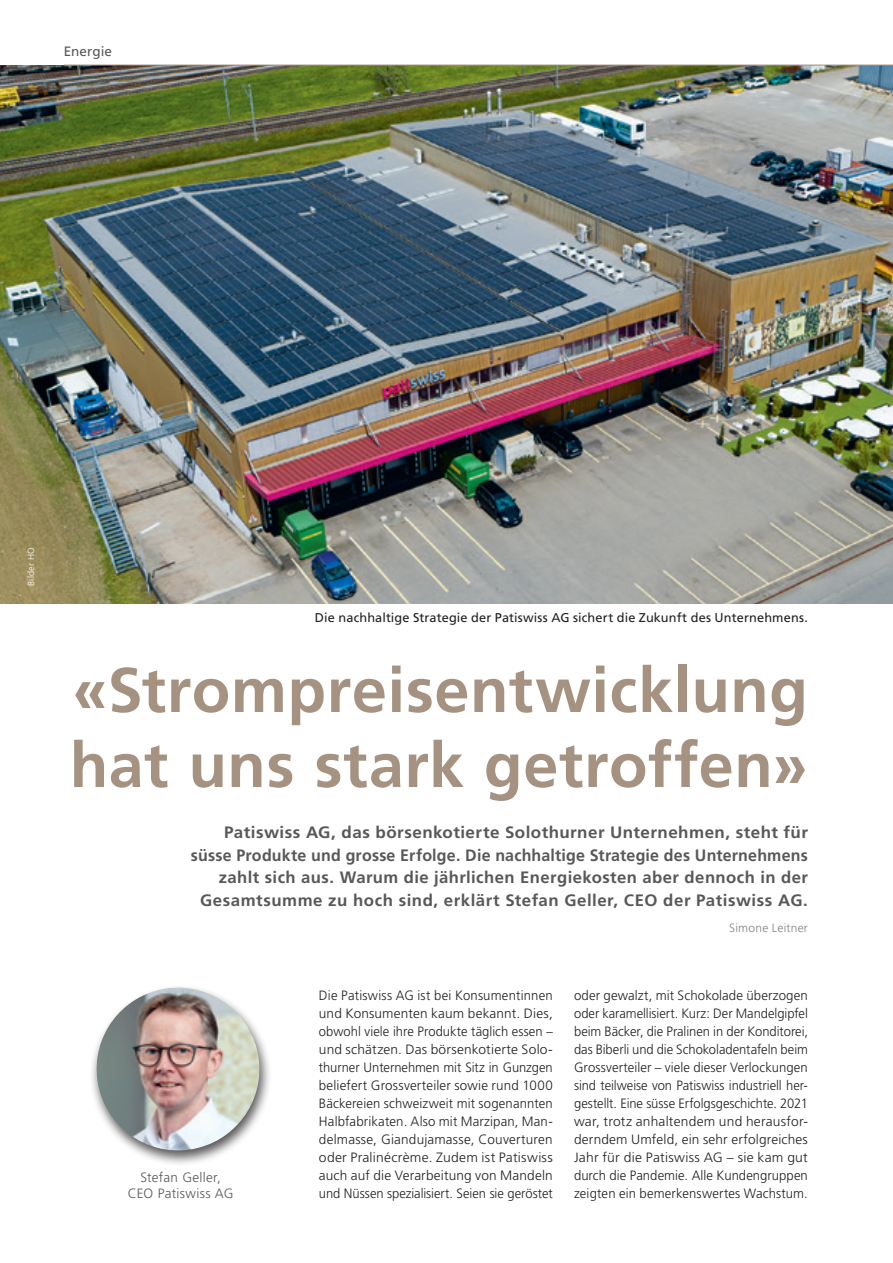
<style>
.page{position:relative;width:893px;height:1263px;background:#fff}
.page>*{position:absolute;margin:0;border:0;box-sizing:border-box;transform-origin:0 0}
.t1{font:700 63px/75px "Frutiger";letter-spacing:.01em;color:#a59281}
.t2{font:700 16.5px/22.5px "Frutiger";letter-spacing:.025em;color:#57585a;text-align:right}
.t3{font:300 13.5px/18px "Frutiger";letter-spacing:.005em;color:#231f20;text-align:justify}
.t4{font:300 13.5px/16.2px "Frutiger";letter-spacing:.02em;color:#57585a;text-align:center}
.t5{font:13.5px "Frutiger";letter-spacing:.005em;color:#57585a}
.t6{font:12.75px "Frutiger";letter-spacing:.01em;color:#231f20}
.t7{font:300 12px "Frutiger";letter-spacing:.02em;color:#808285}
.t8{font:300 9px "Frutiger";letter-spacing:.025em;color:#fff}
</style>
<div class="page">
<img style="left:0;top:65px;width:893px;height:539px">
<div style="left:88px;top:983px;width:183px;height:183px;background:#231f20;opacity:.75"></div>
<img style="left:91px;top:988px;width:174px;height:163px">
<hr style="left:64px;top:65px;width:829px;height:1px;background:#a59281">
<p class="t5" style="left:64px;top:44px;width:50px">Energie</p>
<p class="t8" style="left:26px;top:586px;width:40px;rotate:-90deg">Bilder HO</p>
<p class="t6" style="left:315px;top:610px;width:494px">Die nachhaltige Strategie der Patiswiss AG sichert die Zukunft des Unternehmens.</p>
<h1 class="t1" style="left:70px;top:652px;width:740px">«Strompreisentwicklung hat uns stark getroffen»</h1>
<p class="t2" style="left:191px;top:821px;width:618px">Patiswiss AG, das börsenkotierte Solothurner Unternehmen, steht für süsse Produkte und grosse Erfolge. Die nachhaltige Strategie des Unternehmens zahlt sich aus. Warum die jährlichen Energiekosten aber dennoch in der Gesamtsumme zu hoch sind, erklärt Stefan Geller, CEO der Patiswiss AG.</p>
<p class="t7" style="left:729px;top:921px;width:80px">Simone Leitner</p>
<p class="t4" style="left:128px;top:1169px;width:107px">Stefan Geller,<br>CEO Patiswiss AG</p>
<p class="t3" style="left:319px;top:986px;width:235px">Die Patiswiss AG ist bei Konsumentinnen und Konsumenten kaum bekannt. Dies, obwohl viele ihre Produkte täglich essen – und schätzen. Das börsenkotierte Solo&shy;thurner Unternehmen mit Sitz in Gunzgen beliefert Grossverteiler sowie rund 1000<br>Bäckereien schweizweit mit sogenannten Halbfabrikaten. Also mit Marzipan, Man&shy;delmasse, Giandujamasse, Couverturen oder Pralinécrème. Zudem ist Patiswiss auch auf die Verarbeitung von Mandeln und Nüssen spezialisiert. Seien sie geröstet</p>
<p class="t3" style="left:574px;top:986px;width:235px">oder gewalzt, mit Schokolade überzogen oder karamellisiert. Kurz: Der Mandelgipfel beim Bäcker, die Pralinen in der Konditorei, das Biberli und die Schokoladentafeln beim Grossverteiler – viele dieser Verlockungen sind teilweise von Patiswiss industriell her&shy;gestellt. Eine süsse Erfolgsgeschichte. 2021 war, trotz anhaltendem und herausfor&shy;derndem Umfeld, ein sehr erfolgreiches Jahr für die Patiswiss AG – sie kam gut durch die Pandemie. Alle Kundengruppen zeigten ein bemerkenswertes Wachstum.</p>
</div>
